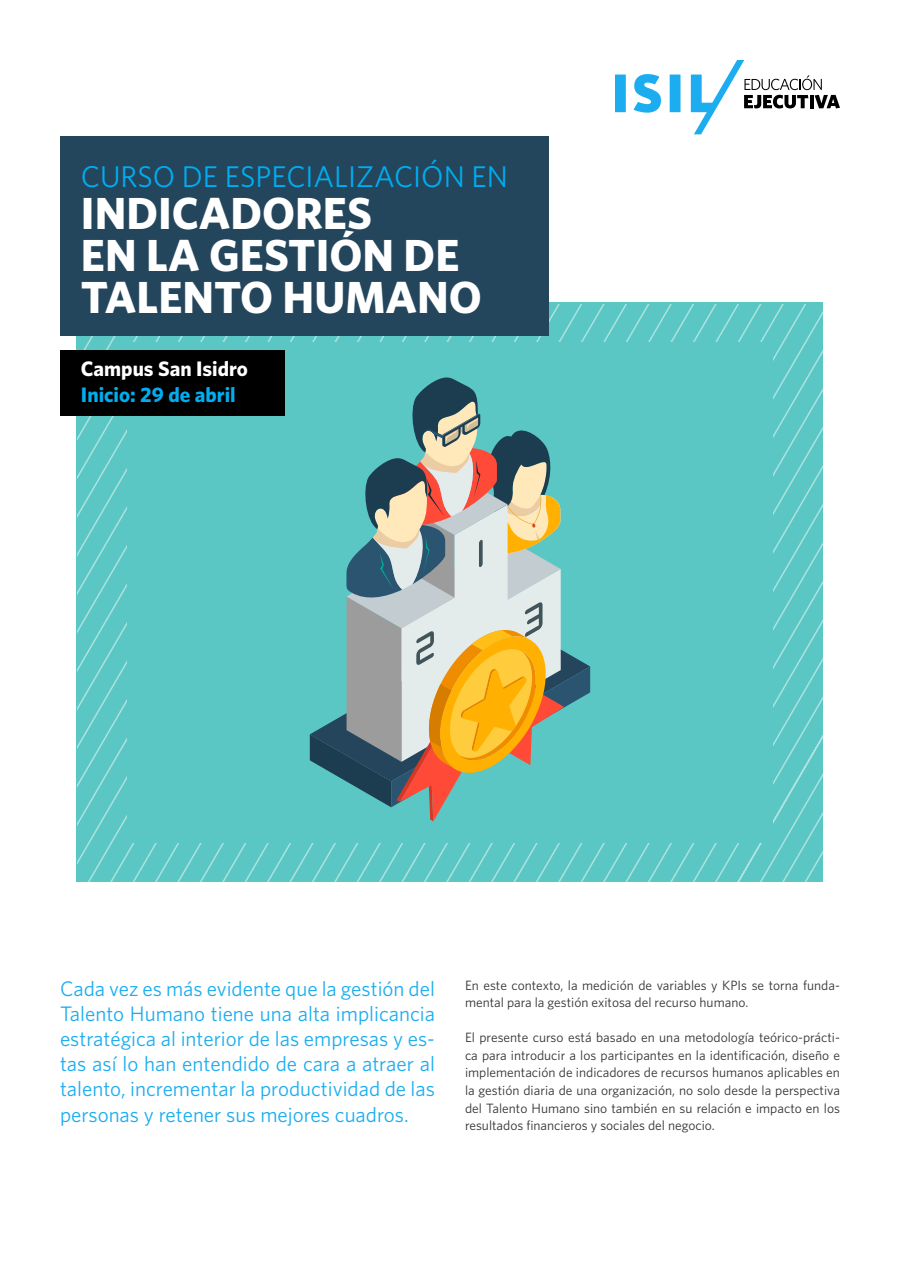
<style>
.page{position:relative;width:900px;height:1263px;background:#fff}
.page>*{position:absolute;margin:0;border:0;box-sizing:border-box;transform-origin:0 0}
.t1{font:700 45px/42px "Whitney";color:#fff}
.t2{font:30px "Whitney";color:#00adf0}
.t3{font:21px/25.2px "Whitney";color:#1cadf0;text-align:justify}
.t4{font:700 21px "Whitney";color:#00aeef}
.t5{font:700 21px "Whitney";color:#fff}
.t6{font:13.5px/17.5px "Whitney";color:#333}
</style>
<div class="page">
<svg style="left:78px;top:304px;width:745px;height:578px;background:#60c8c6"></svg>
<div style="left:127px;top:342px;width:646px;height:500px;background:#5ac7c4"></div>
<svg style="left:615px;top:60px;width:225px;height:74px"></svg>
<div style="left:60px;top:136px;width:489px;height:200px;background:#24465c"></div>
<div style="left:60px;top:350px;width:225px;height:65px;background:#000"></div>
<svg style="left:310px;top:377px;width:280px;height:444px"></svg>
<h2 class="t2" style="left:81px;top:156px;width:428px">CURSO DE ESPECIALIZACIÓN EN</h2>
<h1 class="t1" style="left:81px;top:191px;width:402px">INDICADORES<br>EN LA GESTIÓN DE<br>TALENTO HUMANO</h1>
<h3 class="t5" style="left:81px;top:355px;width:168px">Campus San Isidro</h3>
<h3 class="t4" style="left:81px;top:380px;width:156px">Inicio: 29 de abril</h3>
<p class="t3" style="left:60px;top:975px;width:377px">Cada vez es más evidente que la gestión del Talento Humano tiene una alta implicancia estratégica al interior de las empresas y es&shy;tas así lo han entendido de cara a atraer al talento, incrementar la productividad de las personas y retener sus mejores cuadros.</p>
<p class="t6" style="left:465px;top:976px;width:376px">En este contexto, la medición de variables y KPIs se torna funda&shy;mental para la gestión exitosa del recurso humano.</p>
<p class="t6" style="left:465px;top:1028px;width:377px;text-align:justify">El presente curso está basado en una metodología teórico-prácti&shy;ca para introducir a los participantes en la identificación, diseño e implementación de indicadores de recursos humanos aplicables en la gestión diaria de una organización, no solo desde la perspectiva del Talento Humano sino también en su relación e impacto en los resultados financieros y sociales del negocio.</p>
</div>
